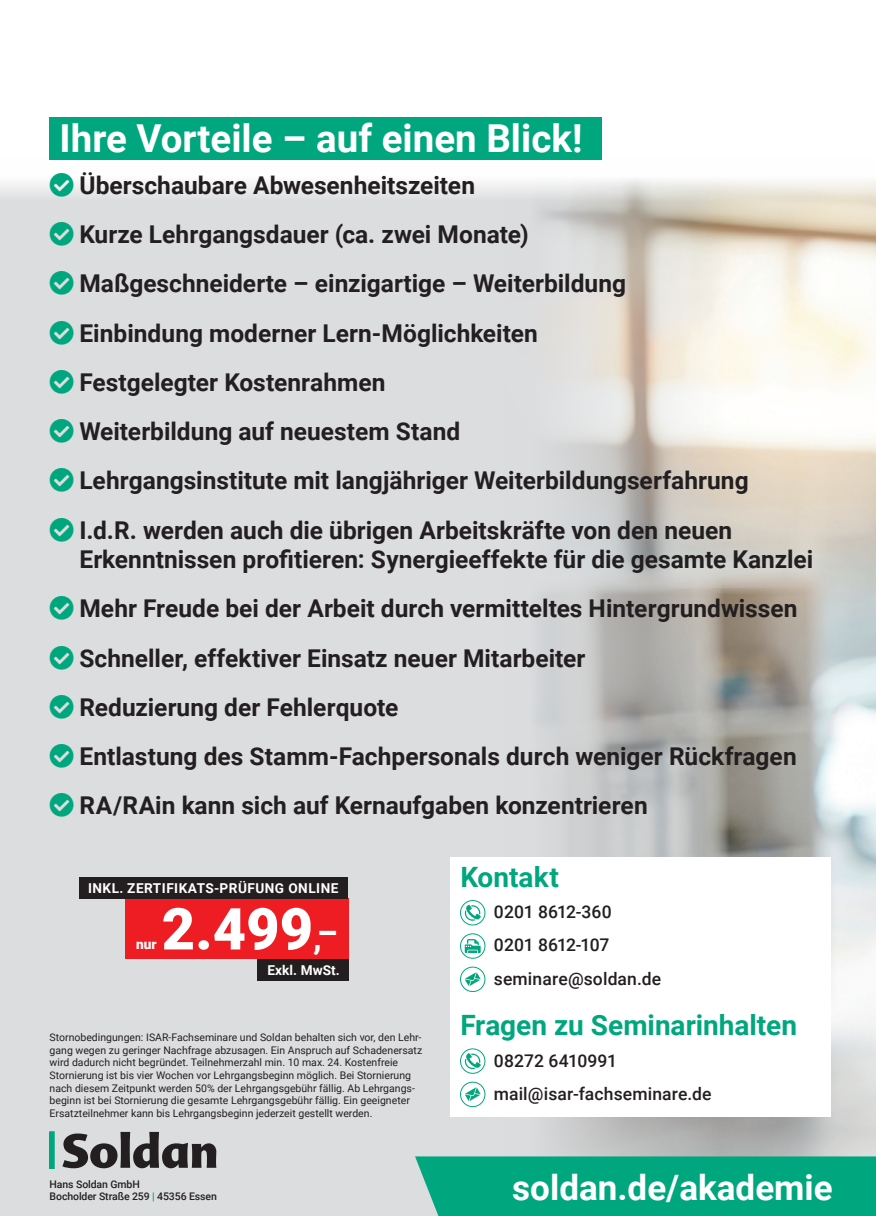
<style>
.page{position:relative;width:876px;height:1216px;background:#fff}
.page>*{position:absolute;margin:0;border:0;box-sizing:border-box;transform-origin:0 0}
.t1{font:900 57.75px "Roboto";color:#fff}
.t2{font:700 38.5px "Roboto";color:#fff}
.t3{font:700 35px "Roboto";color:#fff}
.t4{font:700 28px "Roboto";color:#00a77e}
.t5{font:700 24.5px/49.2px "Roboto";color:#231f20}
.t6{font:500 17.5px/33.2px "Roboto";letter-spacing:.005em;color:#231f20}
.t7{font:700 13.65px "Roboto";letter-spacing:.035em;color:#fff}
.t8{font:700 13.65px "Roboto";color:#fff}
.t9{font:900 13.65px "Roboto";color:#fff}
.t10{font:10.5px/12.6px "Roboto";color:#231f20}
.t11{font:500 10.5px/12.6px "Roboto";letter-spacing:-.01em;color:#231f20}
.s1{font-size:32.38px}
.s2{color:#00a77e}
</style>
<div class="page">
<div style="left:0;top:159px;width:876px;height:1056px;background:#dcdddf"></div>
<img style="left:504px;top:159px;width:372px;height:997px">
<div style="left:450px;top:857px;width:381px;height:259px;background:#fff"></div>
<div style="left:460px;top:900px;width:25px;height:25px;border:1px solid #00a77e;border-radius:50%"></div>
<svg style="left:464px;top:904px;width:17px;height:17px"></svg>
<div style="left:460px;top:933px;width:25px;height:25px;border:1px solid #00a77e;border-radius:50%"></div>
<svg style="left:465px;top:939px;width:15px;height:13px"></svg>
<div style="left:460px;top:966px;width:25px;height:25px;border:1px solid #00a77e;border-radius:50%"></div>
<svg style="left:465px;top:972px;width:15px;height:14px"></svg>
<div style="left:460px;top:1048px;width:25px;height:25px;border:1px solid #00a77e;border-radius:50%"></div>
<svg style="left:464px;top:1053px;width:17px;height:16px"></svg>
<div style="left:460px;top:1081px;width:25px;height:25px;border:1px solid #00a77e;border-radius:50%"></div>
<svg style="left:465px;top:1087px;width:15px;height:14px"></svg>
<svg style="left:62px;top:1131px;width:154px;height:37px"></svg>
<div style="left:50px;top:1131px;width:4px;height:37px;border:1px solid #00a77e"></div>
<div style="left:415px;top:1156px;width:461px;height:59px;background:#00a77e"></div>
<div style="left:50px;top:117px;width:552px;height:42px;background:#00a77e"></div>
<div style="left:125px;top:898px;width:223px;height:61px;background:#ee1d23"></div>
<div style="left:79px;top:876px;width:269px;height:22px;background:#231f20"></div>
<div style="left:257px;top:959px;width:91px;height:21px;background:#231f20"></div>
<svg style="left:50px;top:173px;width:24px;height:20px"></svg>
<h2 class="t2" style="left:60px;top:111px;width:524px">Ihre Vorteile – auf einen Blick!</h2>
<p class="t5" style="left:79px;top:159px;width:670px">Überschaubare Abwesenheitszeiten<br>Kurze Lehrgangsdauer (ca. zwei Monate)<br>Maßgeschneiderte – einzigartige – Weiterbildung Einbindung moderner Lern-Möglichkeiten<br>Festgelegter Kostenrahmen<br>Weiterbildung auf neuestem Stand<br>Lehrgangsinstitute mit langjähriger Weiterbildungserfahrung I.d.R. werden auch die übrigen Arbeitskräfte von den neuen</p>
<p class="t5" style="left:79px;top:534px;width:735px">Erkenntnissen profitieren: Synergieeffekte für die gesamte Kanzlei Mehr Freude bei der Arbeit durch vermitteltes Hintergrundwissen Schneller, effektiver Einsatz neuer Mitarbeiter<br>Reduzierung der Fehlerquote<br>Entlastung des Stamm-Fachpersonals durch weniger Rückfragen RA/RAin kann sich auf Kernaufgaben konzentrieren</p>
<p class="t7" style="left:88px;top:878px;width:252px">INKL. ZERTIFIKATS-PRÜFUNG ONLINE</p>
<h1 class="t1" style="left:162px;top:888px;width:177px">2.499<span class="s1">,–</span></h1>
<p class="t9" style="left:136px;top:935px;width:22px">nur</p>
<p class="t8" style="left:268px;top:960px;width:73px">Exkl. MwSt.</p>
<p class="t10" style="left:50px;top:1030px;width:374px">Stornobedingungen: ISAR-Fachseminare und Soldan behalten sich vor, den Lehr&shy;gang wegen zu geringer Nachfrage abzusagen. Ein Anspruch auf Schadenersatz wird dadurch nicht begründet. Teilnehmerzahl min. 10 max. 24. Kostenfreie Stornierung ist bis vier Wochen vor Lehrgangsbeginn möglich. Bei Stornierung nach diesem Zeitpunkt werden 50% der Lehrgangsgebühr fällig. Ab Lehrgangs&shy;beginn ist bei Stornierung die gesamte Lehrgangsgebühr fällig. Ein geeigneter Ersatzteilnehmer kann bis Lehrgangsbeginn jederzeit gestellt werden.</p>
<p class="t11" style="left:50px;top:1177px;width:169px">Hans Soldan GmbH<br>Bocholder Straße 259 <span class="s2">|</span> 45356 Essen</p>
<p class="t4" style="left:460px;top:857px;width:100px">Kontakt</p>
<p class="t6" style="left:494px;top:894px;width:169px">0201 8612-360<br>0201 8612-107 seminare@soldan.de</p>
<p class="t4" style="left:460px;top:1005px;width:338px">Fragen zu Seminarinhalten</p>
<p class="t6" style="left:494px;top:1042px;width:219px">08272 6410991 mail@isar-fachseminare.de</p>
<h3 class="t3" style="left:512px;top:1162px;width:322px">soldan.de/akademie</h3>
</div>
